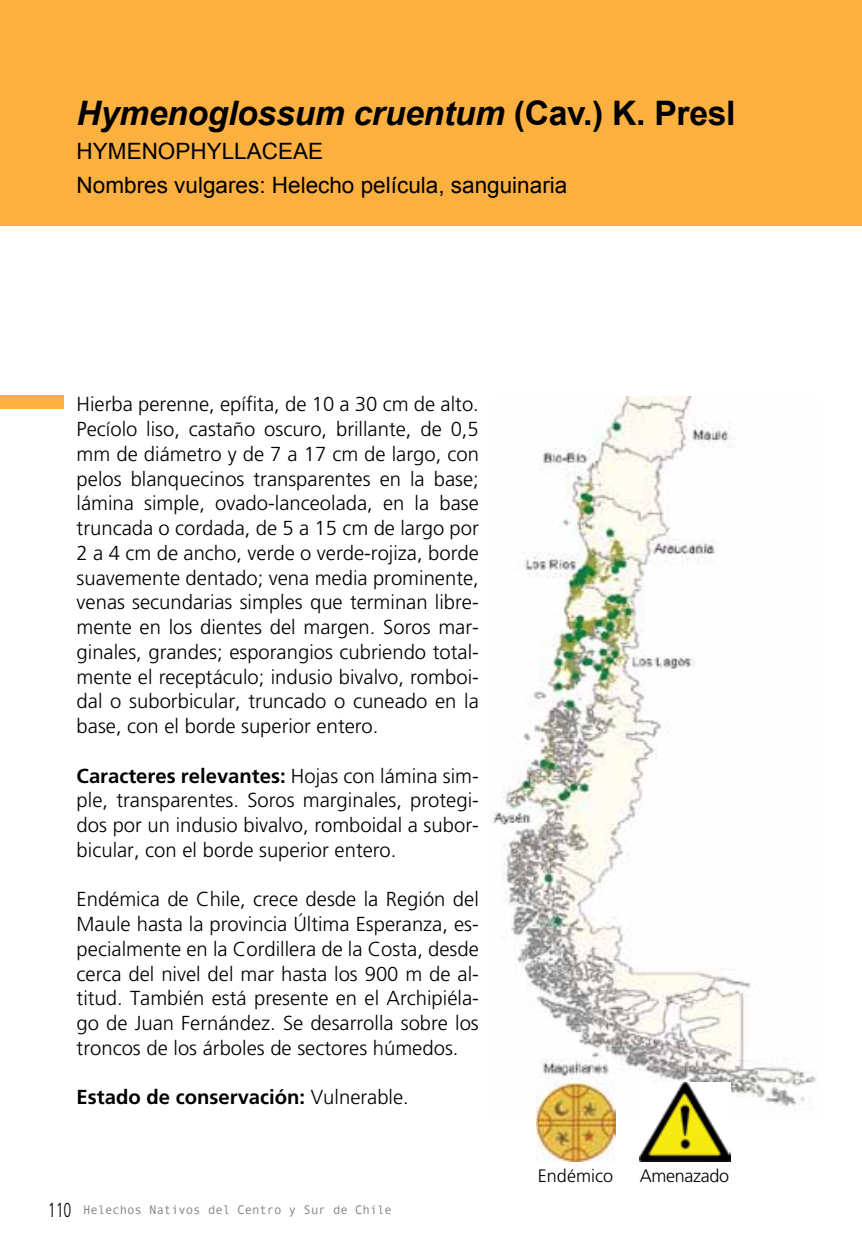
<style>
.page{position:relative;width:862px;height:1244px;background:#fff}
.page>*{position:absolute;margin:0;border:0;box-sizing:border-box;transform-origin:0 0}
.t1{font:italic 700 33.75px "Arial";letter-spacing:-.01em;color:#000}
.t2{font:22.5px/33.8px "Arial";color:#000}
.t3{font:300 20.25px/24.8px "Frutiger LT Std";color:#000;text-align:justify}
.t4{font:700 20.25px "Frutiger LT Std";color:#000}
.t5{font:300 18px "Frutiger LT Std";letter-spacing:-.02em;color:#000}
.t6{font:300 18px "Frutiger LT Std";color:#000}
.t7{font:12.38px "Andale Mono";letter-spacing:-.01em;color:#808285}
.s1{font-style:normal}
.s2{font-weight:700}
.s3{font-weight:300}
.s4{font-family:"Frutiger LT Std";font-weight:300;font-stretch:condensed;font-size:20.25px;color:#000}
</style>
<div class="page">
<div style="left:0;top:395px;width:64px;height:14px;background:#fbb040"></div>
<div style="left:0;top:0;width:861px;height:226px;background:#fbb040"></div>
<img style="left:490px;top:397px;width:327px;height:720px">
<img style="left:536px;top:1083px;width:79px;height:78px">
<img style="left:638px;top:1082px;width:92px;height:79px">
<h1 class="t1" style="left:77px;top:94px;width:660px">Hymenoglossum cruentum <span class="s1">(Cav.) K. Presl</span></h1>
<p class="t2" style="left:77px;top:134px;width:492px">HYMENOPHYLLACEAE<br>Nombres vulgares: Helecho película, sanguinaria</p>
<p class="t3" style="left:77px;top:392px;width:403px">Hierba perenne, epífita, de 10 a 30 cm de alto.<br>Pecíolo liso, castaño oscuro, brillante, de 0,5 mm de diámetro y de 7 a 17 cm de largo, con pelos blanquecinos transparentes en la base; lámina simple, ovado-lanceolada, en la base truncada o cordada, de 5 a 15 cm de largo por 2 a 4 cm de ancho, verde o verde-rojiza, borde suavemente dentado; vena media prominente, venas secundarias simples que terminan libre&shy;mente en los dientes del margen. Soros mar&shy;ginales, grandes; esporangios cubriendo total&shy;mente el receptáculo; indusio bivalvo, romboi&shy;dal o suborbicular, truncado o cuneado en la base, con el borde superior entero.</p>
<p class="t3" style="left:77px;top:763px;width:403px"><span class="s2">Caracteres relevantes:</span> Hojas con lámina sim&shy;ple, transparentes. Soros marginales, protegi&shy;dos por un indusio bivalvo, romboidal a subor&shy;bicular, con el borde superior entero.</p>
<p class="t3" style="left:77px;top:887px;width:403px">Endémica de Chile, crece desde la Región del Maule hasta la provincia Última Esperanza, es&shy;pecialmente en la Cordillera de la Costa, desde cerca del nivel del mar hasta los 900 m de al&shy;titud. También está presente en el Archipiéla&shy;go de Juan Fernández. Se desarrolla sobre los troncos de los árboles de sectores húmedos.</p>
<p class="t4" style="left:77px;top:1085px;width:333px">Estado de conservación: <span class="s3">Vulnerable.</span></p>
<p class="t7" style="left:48px;top:1202px;width:345px"><span class="s4">110</span> Helechos Nativos del Centro y Sur de Chile</p>
<p class="t6" style="left:537px;top:1165px;width:77px">Endémico</p>
<p class="t5" style="left:639px;top:1165px;width:91px">Amenazado</p>
</div>
